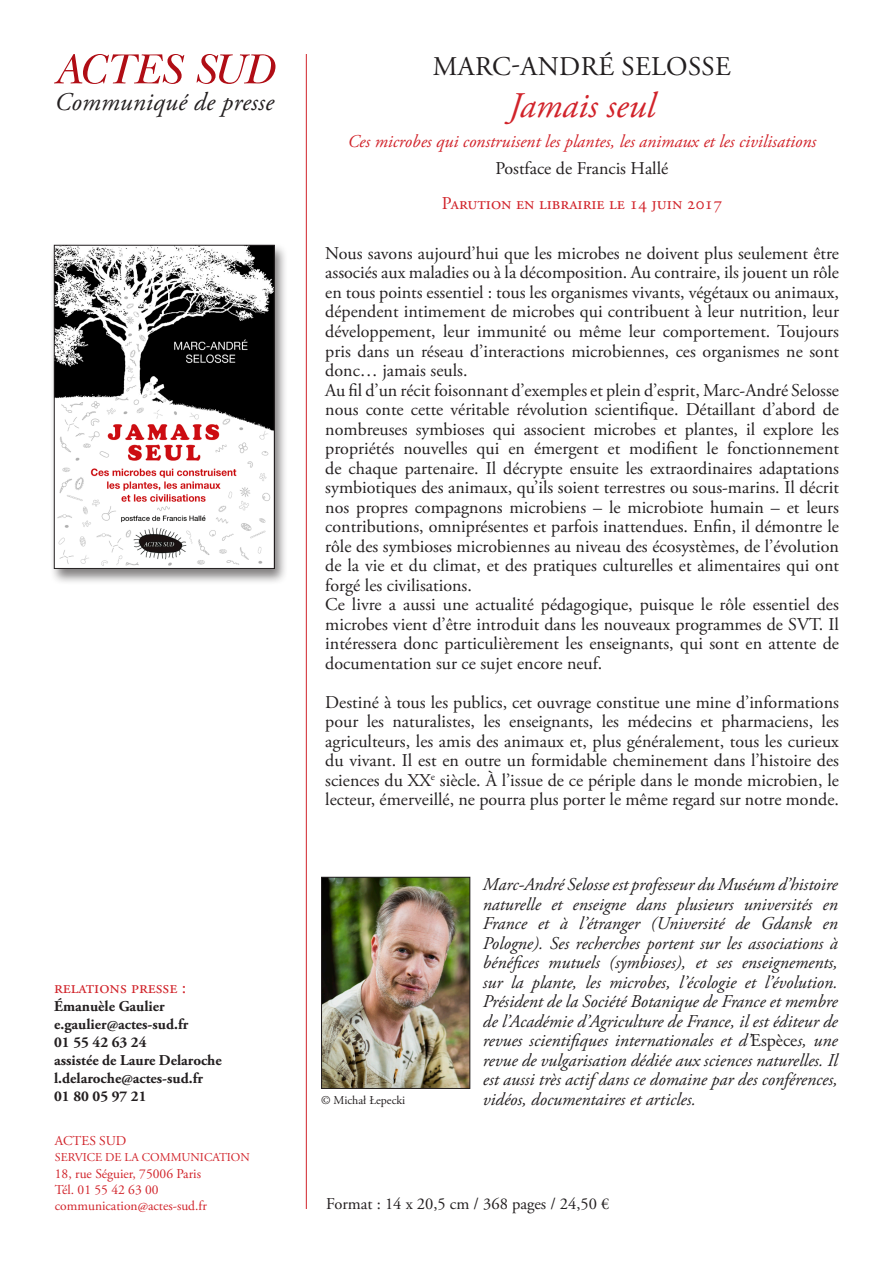
<style>
.page{position:relative;width:893px;height:1263px;background:#fff}
.page>*{position:absolute;margin:0;border:0;box-sizing:border-box;transform-origin:0 0}
.t1{font:italic 36px "Adobe Garamond Pro";color:#d1232a}
.t2{font:27px "Adobe Garamond Pro";letter-spacing:.015em;color:#231f20}
.t3{font:italic 25.5px "Adobe Garamond Pro";letter-spacing:.01em;color:#231f20}
.t4{font:18px/19.5px "Adobe Garamond Pro";color:#231f20;text-align:justify}
.t5{font:italic 18px/19.5px "Adobe Garamond Pro";color:#231f20;text-align:justify}
.t6{font:italic 18px "Adobe Garamond Pro";color:#d1232a}
.t7{font:18px "Adobe Garamond Pro";color:#d1232a}
.t8{font:16.5px "Adobe Garamond Pro";color:#231f20}
.t9{font:700 15px "Adobe Garamond Pro";color:#231f20}
.t10{font:13.5px "Adobe Garamond Pro";color:#d1232a}
.t11{font:12px "Adobe Garamond Pro";color:#d1232a}
.t12{font:12px "Adobe Garamond Pro";color:#231f20}
.s1{font-style:normal}
</style>
<div class="page">
<hr style="left:306px;top:54px;width:1px;height:1155px;background:#d1232a">
<svg style="left:54px;top:54px;width:130px;height:30px"></svg>
<svg style="left:197px;top:54px;width:78px;height:30px"></svg>
<div style="left:50px;top:243px;width:238px;height:342px;background:#231f20;opacity:.57"></div>
<img style="left:56px;top:247px;width:217px;height:320px">
<div style="left:54px;top:245px;width:221px;height:324px;border:1px solid #231f20"></div>
<img style="left:323px;top:879px;width:145px;height:208px">
<div style="left:321px;top:877px;width:149px;height:212px;border:1px solid #231f20"></div>
<p class="t3" style="left:55px;top:87px;width:220px">Communiqué de presse</p>
<p class="t7" style="left:54px;top:977px;width:134px">relations presse :</p>
<p class="t9" style="left:54px;top:998px;width:112px">Émanuèle Gaulier</p>
<p class="t9" style="left:54px;top:1016px;width:136px">e.gaulier@actes-sud.fr</p>
<p class="t9" style="left:54px;top:1034px;width:94px">01 55 42 63 24</p>
<p class="t9" style="left:54px;top:1052px;width:169px">assistée de Laure Delaroche</p>
<p class="t9" style="left:54px;top:1070px;width:150px">l.delaroche@actes-sud.fr</p>
<p class="t9" style="left:54px;top:1088px;width:94px">01 80 05 97 21</p>
<p class="t10" style="left:55px;top:1133px;width:73px">ACTES SUD</p>
<p class="t11" style="left:55px;top:1150px;width:197px">SERVICE DE LA COMMUNICATION</p>
<p class="t10" style="left:55px;top:1165px;width:148px">18, rue Séguier, 75006 Paris</p>
<p class="t10" style="left:55px;top:1181px;width:105px">Tél. 01 55 42 63 00</p>
<p class="t10" style="left:55px;top:1197px;width:154px">communication@actes-sud.fr</p>
<p class="t2" style="left:433px;top:50px;width:299px">MARC-ANDRÉ SELOSSE</p>
<p class="t1" style="left:509px;top:84px;width:148px">Jamais seul</p>
<p class="t6" style="left:348px;top:131px;width:470px">Ces microbes qui construisent les plantes, les animaux et les civilisations</p>
<p class="t4" style="left:496px;top:159px;width:174px">Postface de Francis Hallé</p>
<p class="t7" style="left:442px;top:192px;width:282px">Parution en librairie le 14 juin 2017</p>
<p class="t4" style="left:325px;top:244px;width:515px">Nous savons aujourd’hui que les microbes ne doivent plus seulement être associés aux maladies ou à la décomposition. Au contraire, ils jouent un rôle en tous points essentiel : tous les organismes vivants, végétaux ou animaux, dépendent intimement de microbes qui contribuent à leur nutrition, leur développement, leur immunité ou même leur comportement. Toujours pris dans un réseau d’interactions microbiennes, ces organismes ne sont donc… jamais seuls.</p>
<p class="t4" style="left:325px;top:381px;width:515px">Au fil d’un récit foisonnant d’exemples et plein d’esprit, Marc-André Selosse nous conte cette véritable révolution scientifique. Détaillant d’abord de nombreuses symbioses qui associent microbes et plantes, il explore les propriétés nouvelles qui en émergent et modifient le fonctionnement de chaque partenaire. Il décrypte ensuite les extraordinaires adaptations symbiotiques des animaux, qu’ils soient terrestres ou sous-marins. Il décrit nos propres compagnons microbiens – le microbiote humain – et leurs contributions, omniprésentes et parfois inattendues. Enfin, il démontre le rôle des symbioses microbiennes au niveau des écosystèmes, de l’évolution de la vie et du climat, et des pratiques culturelles et alimentaires qui ont forgé les civilisations.</p>
<p class="t4" style="left:325px;top:595px;width:515px">Ce livre a aussi une actualité pédagogique, puisque le rôle essentiel des microbes vient d’être introduit dans les nouveaux programmes de SVT. Il intéressera donc particulièrement les enseignants, qui sont en attente de documentation sur ce sujet encore neuf.</p>
<p class="t4" style="left:325px;top:693px;width:515px">Destiné à tous les publics, cet ouvrage constitue une mine d’informations pour les naturalistes, les enseignants, les médecins et pharmaciens, les agriculteurs, les amis des animaux et, plus généralement, tous les curieux du vivant. Il est en outre un formidable cheminement dans l’histoire des sciences du XX<sup>e</sup> siècle. À l’issue de ce périple dans le monde microbien, le lecteur, émerveillé, ne pourra plus porter le même regard sur notre monde.</p>
<p class="t5" style="left:483px;top:875px;width:356px">Marc-André Selosse est professeur du Muséum d’histoire naturelle et enseigne dans plusieurs universités en France et à l’étranger (Université de Gdansk en Pologne). Ses recherches portent sur les associations à bénéfices mutuels (symbioses), et ses enseignements, sur la plante, les microbes, l’écologie et l’évolution.<br>Président de la Société Botanique de France et membre de l’Académie d’Agriculture de France, il est éditeur de revues scientifiques internationales et d’<span class="s1">Espèce</span>s, une revue de vulgarisation dédiée aux sciences naturelles. Il est aussi très actif dans ce domaine par des conférences,</p>
<p class="t12" style="left:321px;top:1093px;width:86px">© Michał Łepecki</p>
<p class="t5" style="left:483px;top:1090px;width:215px">vidéos, documentaires et articles.</p>
<p class="t8" style="left:326px;top:1193px;width:285px">Format : 14 x 20,5 cm / 368 pages / 24,50 €</p>
</div>
